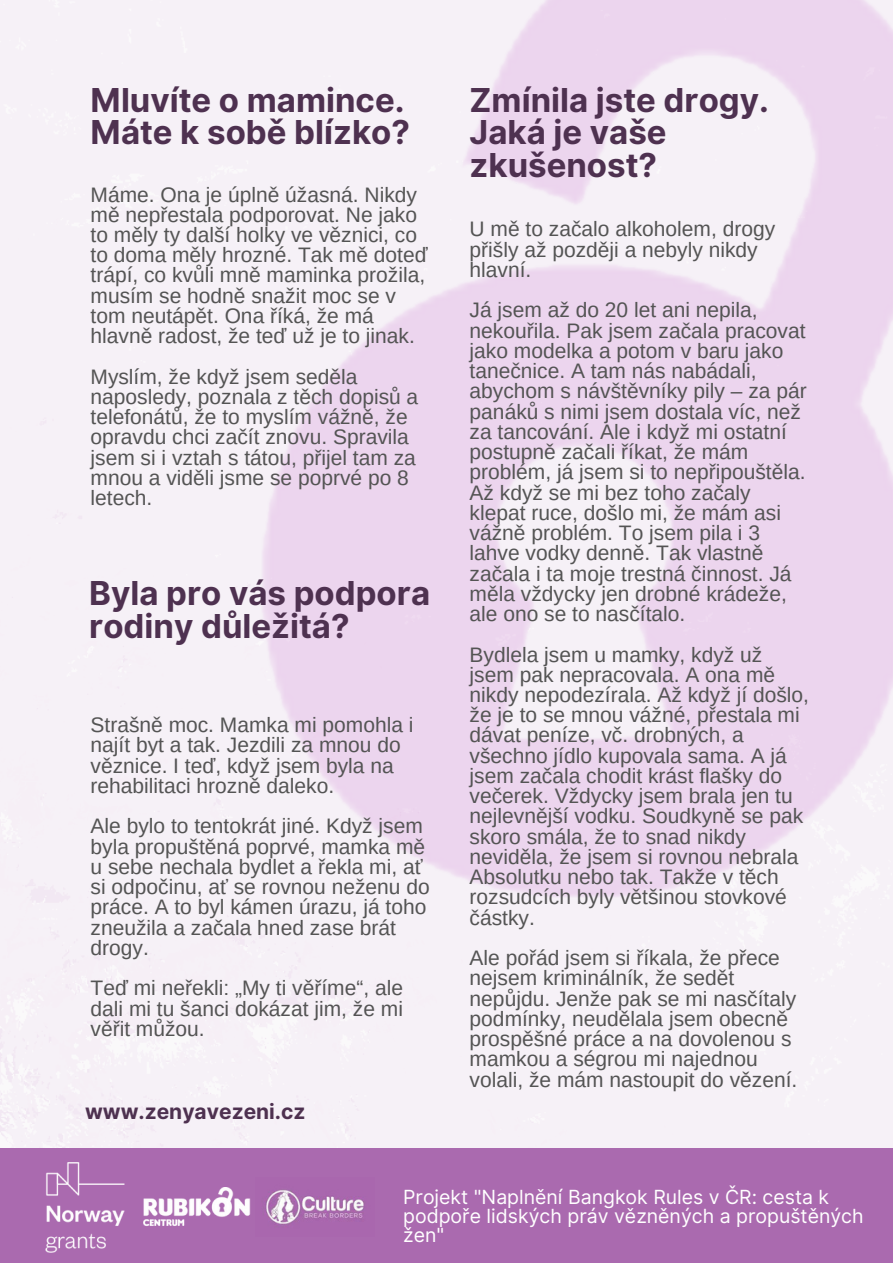
<style>
.page{position:relative;width:893px;height:1264px;background:#fff}
.page>*{position:absolute;margin:0;border:0;box-sizing:border-box;transform-origin:0 0}
.t1{font:700 33px/32.5px "Inter";color:#4e3150}
.t2{font:21px/20.2px "Arimo";color:#545454}
.t3{font:700 21px "Inter";color:#4e3150}
.t4{font:19.5px/19px "Inter";color:#fff}
</style>
<div class="page">
<div style="left:0;top:1147px;width:892px;height:115px;background:#aa6aaf"></div>
<img style="left:265px;top:1190px;width:100px;height:35px">
<img style="left:143px;top:1187px;width:107px;height:39px">
<img style="left:45px;top:1162px;width:80px;height:90px">
<h1 class="t1" style="left:90px;top:83px;width:321px">Mluvíte o mamince.<br>Máte k sobě blízko?</h1>
<p class="t2" style="left:90px;top:184px;width:338px">Máme. Ona je úplně úžasná. Nikdy mě nepřestala podporovat. Ne jako to měly ty další holky ve věznici, co to doma měly hrozné. Tak mě doteď trápí, co kvůli mně maminka prožila, musím se hodně snažit moc se v tom neutápět. Ona říká, že má hlavně radost, že teď už je to jinak.</p>
<p class="t2" style="left:90px;top:366px;width:329px">Myslím, že když jsem seděla naposledy, poznala z těch dopisů a telefonátů, že to myslím vážně, že opravdu chci začít znovu. Spravila jsem si i vztah s tátou, přijel tam za mnou a viděli jsme se poprvé po 8 letech.</p>
<h1 class="t1" style="left:89px;top:576px;width:342px">Byla pro vás podpora rodiny důležitá?</h1>
<p class="t2" style="left:90px;top:714px;width:324px">Strašně moc. Mamka mi pomohla i najít byt a tak. Jezdili za mnou do věznice. I teď, když jsem byla na rehabilitaci hrozně daleko.</p>
<p class="t2" style="left:90px;top:816px;width:340px">Ale bylo to tentokrát jiné. Když jsem byla propuštěná poprvé, mamka mě u sebe nechala bydlet a řekla mi, ať si odpočinu, ať se rovnou neženu do práce. A to byl kámen úrazu, já toho zneužila a začala hned zase brát drogy.</p>
<p class="t2" style="left:90px;top:977px;width:314px;text-align:justify">Teď mi neřekli: „My ti věříme“, ale dali mi tu šanci dokázat jim, že mi věřit můžou.</p>
<p class="t3" style="left:85px;top:1098px;width:222px">www.zenyavezeni.cz</p>
<h1 class="t1" style="left:469px;top:83px;width:301px">Zmínila jste drogy.<br>Jaká je vaše zkušenost?</h1>
<p class="t2" style="left:469px;top:219px;width:307px">U mě to začalo alkoholem, drogy přišly až později a nebyly nikdy hlavní.</p>
<p class="t2" style="left:469px;top:300px;width:338px">Já jsem až do 20 let ani nepila, nekouřila. Pak jsem začala pracovat jako modelka a potom v baru jako tanečnice. A tam nás nabádali, abychom s návštěvníky pily – za pár panáků s nimi jsem dostala víc, než za tancování. Ale i když mi ostatní postupně začali říkat, že mám problém, já jsem si to nepřipouštěla.<br>Až když se mi bez toho začaly klepat ruce, došlo mi, že mám asi vážně problém. To jsem pila i 3 lahve vodky denně. Tak vlastně začala i ta moje trestná činnost. Já měla vždycky jen drobné krádeže, ale ono se to nasčítalo.</p>
<p class="t2" style="left:469px;top:644px;width:341px">Bydlela jsem u mamky, když už jsem pak nepracovala. A ona mě nikdy nepodezírala. Až když jí došlo, že je to se mnou vážné, přestala mi dávat peníze, vč. drobných, a všechno jídlo kupovala sama. A já jsem začala chodit krást flašky do večerek. Vždycky jsem brala jen tu nejlevnější vodku. Soudkyně se pak skoro smála, že to snad nikdy neviděla, že jsem si rovnou nebrala<br>Absolutku nebo tak. Takže v těch rozsudcích byly většinou stovkové částky.</p>
<p class="t2" style="left:469px;top:947px;width:329px">Ale pořád jsem si říkala, že přece nejsem kriminálník, že sedět nepůjdu. Jenže pak se mi nasčítaly podmínky, neudělala jsem obecně prospěšné práce a na dovolenou s mamkou a ségrou mi najednou volali, že mám nastoupit do vězení.</p>
<p class="t4" style="left:403px;top:1186px;width:462px">Projekt "Naplnění Bangkok Rules v ČR: cesta k podpoře lidských práv vězněných a propuštěných žen"</p>
</div>
